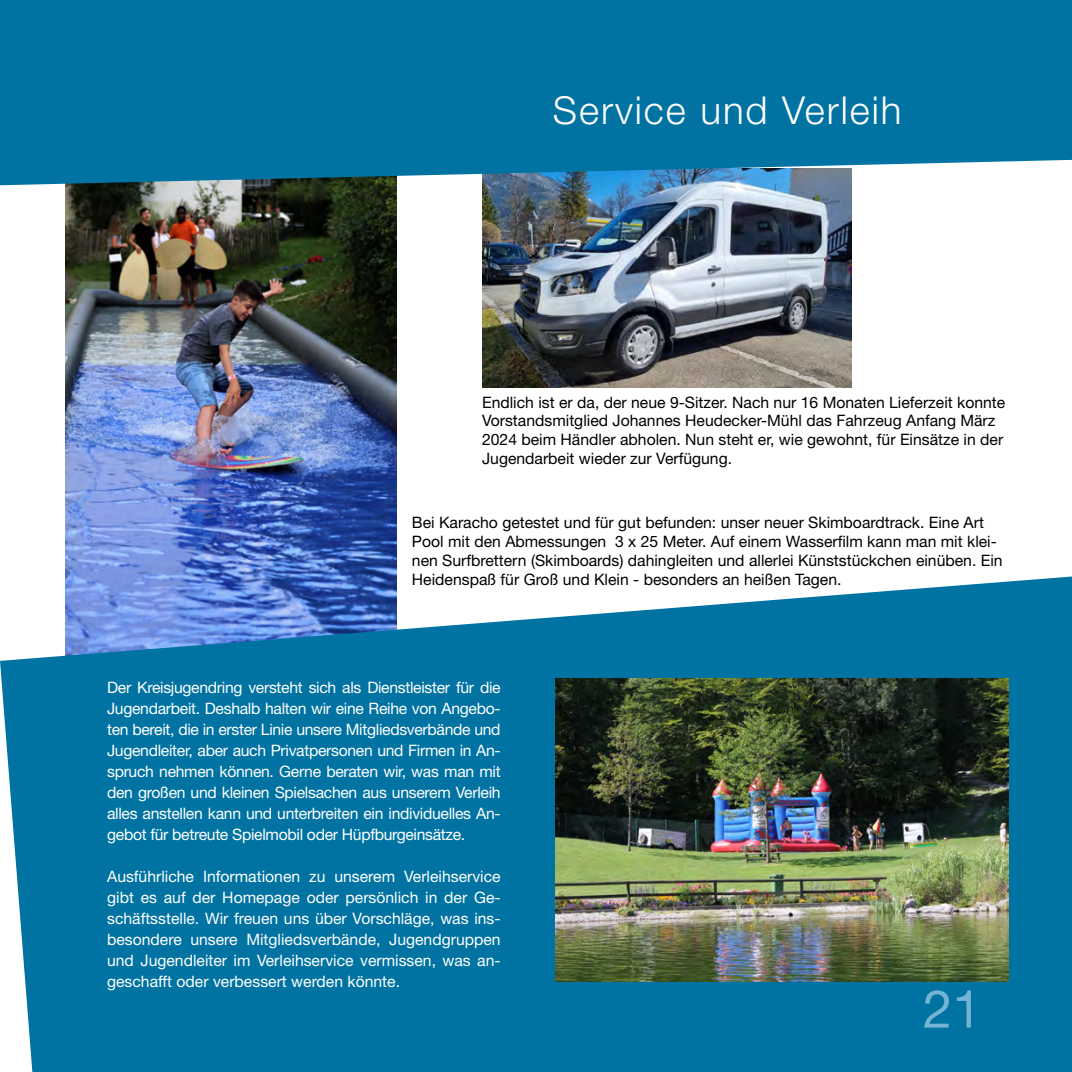
<style>
.page{position:relative;width:1072px;height:1072px;background:#fff}
.page>*{position:absolute;margin:0;border:0;box-sizing:border-box;transform-origin:0 0}
.t1{font:52.5px "Helvetica Neue LT Std";color:#73b4d4}
.t2{font:300 38.5px "Helvetica Neue LT Std";letter-spacing:.05em;color:#fff}
.t3{font:15.75px/21px "Helvetica Neue LT Std";letter-spacing:-.02em;color:#fff;text-align:justify}
.t4{font:15.75px/18.9px "Helvetica Neue LT Std";color:#000}
</style>
<div class="page">
<img style="left:482px;top:185px;width:369px;height:202px">
<img style="left:65px;top:185px;width:331px;height:391px">
<svg style="left:0;top:576px;width:1071px;height:495px;background:#197eac"></svg>
<div style="left:0;top:0;width:1071px;height:185px;background:#0073a3"></div>
<img style="left:555px;top:679px;width:453px;height:302px">
<h2 class="t2" style="left:553px;top:87px;width:350px">Service und Verleih</h2>
<p class="t4" style="left:482px;top:392px;width:525px">Endlich ist er da, der neue 9-Sitzer. Nach nur 16 Monaten Lieferzeit konnte Vorstandsmitglied Johannes Heudecker-Mühl das Fahrzeug Anfang März 2024 beim Händler abholen. Nun steht er, wie gewohnt, für Einsätze in der Jugendarbeit wieder zur Verfügung.</p>
<p class="t4" style="left:412px;top:513px;width:592px">Bei Karacho getestet und für gut befunden: unser neuer Skimboardtrack. Eine Art Pool mit den Abmessungen 3 x 25 Meter. Auf einem Wasserfilm kann man mit klei&shy;nen Surfbrettern (Skimboards) dahingleiten und allerlei Künststückchen einüben. Ein Heidenspaß für Groß und Klein - besonders an heißen Tagen.</p>
<p class="t3" style="left:107px;top:677px;width:395px">Der Kreisjugendring versteht sich als Dienstleister für die Jugendarbeit. Deshalb halten wir eine Reihe von Angebo&shy;ten bereit, die in erster Linie unsere Mitgliedsverbände und Jugendleiter, aber auch Privatpersonen und Firmen in An&shy;spruch nehmen können. Gerne beraten wir, was man mit den großen und kleinen Spielsachen aus unserem Verleih alles anstellen kann und unterbreiten ein individuelles An&shy;gebot für betreute Spielmobil oder Hüpfburgeinsätze.</p>
<p class="t3" style="left:107px;top:866px;width:395px">Ausführliche Informationen zu unserem Verleihservice gibt es auf der Homepage oder persönlich in der Ge&shy;schäftsstelle. Wir freuen uns über Vorschläge, was ins&shy;besondere unsere Mitgliedsverbände, Jugendgruppen und Jugendleiter im Verleihservice vermissen, was an&shy;geschafft oder verbessert werden könnte.</p>
<h1 class="t1" style="left:923px;top:977px;width:60px">21</h1>
</div>
